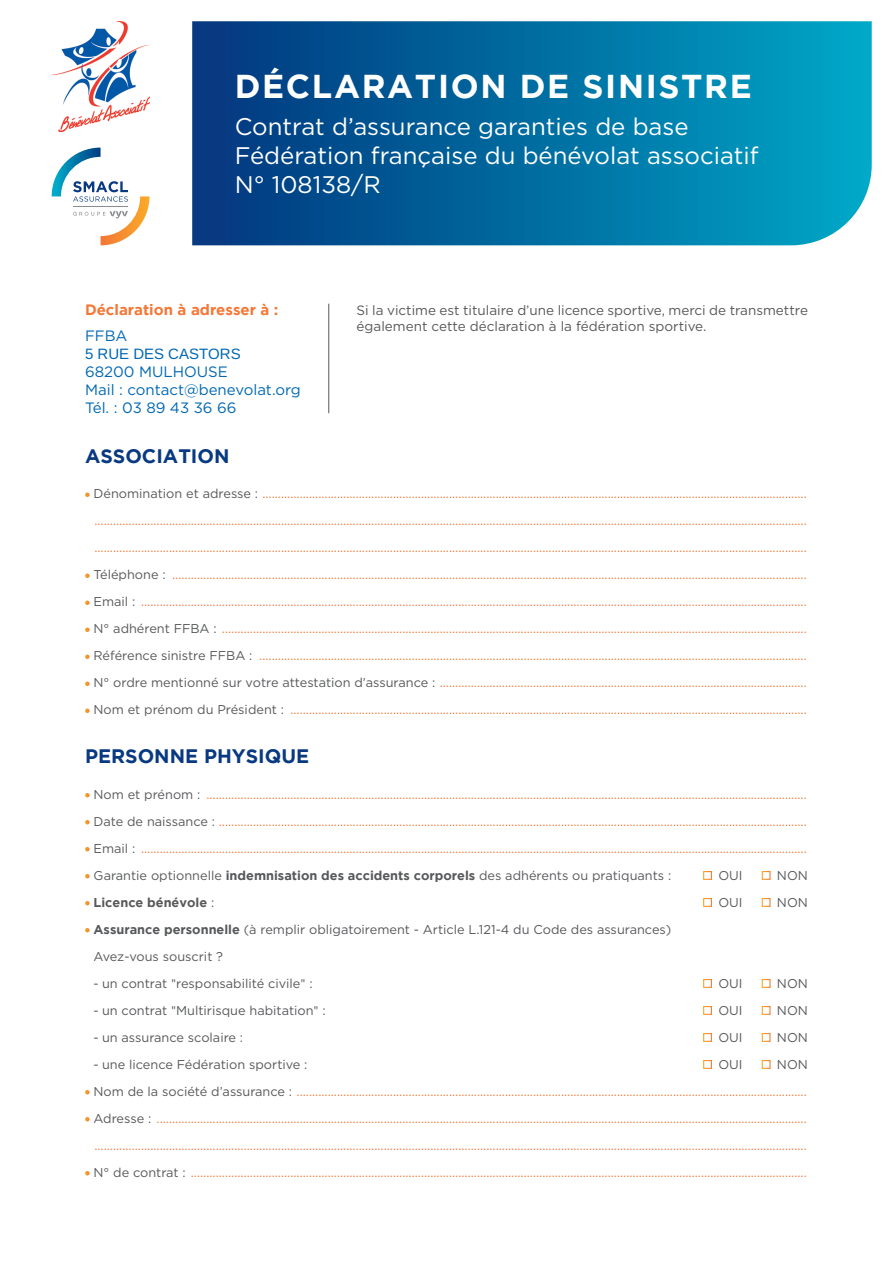
<style>
.page{position:relative;width:893px;height:1263px;background:#fff}
.page>*{position:absolute;margin:0;border:0;box-sizing:border-box;transform-origin:0 0}
.t1{font:700 33px "Gotham";letter-spacing:.05em;color:#fff}
.t2{font:24px/28.8px "Gotham";color:#fff}
.t3{font:700 19.5px "Gotham";color:#083981}
.t4{font:15px/18px "Gotham";color:#0168b3}
.t5{font:700 15px "Gotham";color:#f37736}
.t6{font:15px "Helvetica";letter-spacing:.005em;color:#0168b3}
.t7{font:13.5px/16.2px "Gotham";color:#57585a}
.t8{font:12.75px/27px "Gotham";color:#f37736;text-align:justify}
.t9{font:12.75px/27px "Gotham";color:#57585a}
.t10{font:700 12.75px "Gotham";color:#57585a}
.s1{color:#57585a}
.s2{font-weight:700;color:#57585a}
.s3{font-weight:400}
.s4{font-weight:700}
.s5{font-family:"Peter"}
</style>
<div class="page">
<svg style="left:192px;top:21px;width:680px;height:224px;background:#036ea2"></svg>
<svg style="left:52px;top:148px;width:97px;height:97px"></svg>
<img style="left:52px;top:21px;width:97px;height:110px">
<svg style="left:85px;top:492px;width:5px;height:5px"></svg>
<svg style="left:85px;top:573px;width:5px;height:5px"></svg>
<svg style="left:85px;top:600px;width:5px;height:5px"></svg>
<svg style="left:85px;top:627px;width:5px;height:5px"></svg>
<svg style="left:85px;top:654px;width:5px;height:5px"></svg>
<svg style="left:85px;top:681px;width:5px;height:5px"></svg>
<svg style="left:85px;top:708px;width:5px;height:5px"></svg>
<svg style="left:85px;top:793px;width:5px;height:4px"></svg>
<svg style="left:85px;top:820px;width:5px;height:4px"></svg>
<svg style="left:85px;top:847px;width:5px;height:4px"></svg>
<svg style="left:85px;top:874px;width:5px;height:4px"></svg>
<div style="left:703px;top:871px;width:9px;height:9px;border:1px solid #fff"></div>
<div style="left:762px;top:871px;width:9px;height:9px;border:1px solid #fff"></div>
<svg style="left:85px;top:901px;width:5px;height:4px"></svg>
<div style="left:703px;top:898px;width:9px;height:9px;border:1px solid #fff"></div>
<div style="left:762px;top:898px;width:9px;height:9px;border:1px solid #fff"></div>
<svg style="left:85px;top:928px;width:5px;height:4px"></svg>
<div style="left:703px;top:979px;width:9px;height:9px;border:1px solid #fff"></div>
<div style="left:762px;top:979px;width:9px;height:9px;border:1px solid #fff"></div>
<div style="left:703px;top:1006px;width:9px;height:9px;border:1px solid #fff"></div>
<div style="left:762px;top:1006px;width:9px;height:9px;border:1px solid #fff"></div>
<div style="left:703px;top:1033px;width:9px;height:9px;border:1px solid #fff"></div>
<div style="left:762px;top:1033px;width:9px;height:9px;border:1px solid #fff"></div>
<div style="left:703px;top:1060px;width:9px;height:9px;border:1px solid #fff"></div>
<div style="left:762px;top:1060px;width:9px;height:9px;border:1px solid #fff"></div>
<svg style="left:85px;top:1090px;width:5px;height:4px"></svg>
<svg style="left:85px;top:1117px;width:5px;height:4px"></svg>
<svg style="left:85px;top:1171px;width:5px;height:4px"></svg>
<hr style="left:328px;top:304px;width:1px;height:109px;background:#57585a">
<h1 class="t1" style="left:235px;top:67px;width:519px">DÉCLARATION DE SINISTRE</h1>
<h2 class="t2" style="left:235px;top:112px;width:525px">Contrat d’assurance garanties de base<br>Fédération française du bénévolat associatif<br>N° 108138/R</h2>
<p class="t5" style="left:85px;top:301px;width:195px">Déclaration à adresser à :</p>
<p class="t4" style="left:85px;top:327px;width:44px">FFBA</p>
<p class="t6" style="left:85px;top:346px;width:157px">5 RUE DES CASTORS</p>
<p class="t4" style="left:85px;top:363px;width:217px">68200 MULHOUSE<br>Mail : contact@benevolat.org<br>Tél. : 03 89 43 36 66</p>
<p class="t7" style="left:357px;top:301px;width:453px">Si la victime est titulaire d’une licence sportive, merci de transmettre également cette déclaration à la fédération sportive.</p>
<h3 class="t3" style="left:85px;top:445px;width:146px">ASSOCIATION</h3>
<p class="t8" style="left:94px;top:480px;width:715px"><span class="s1">Dénomination et adresse :</span> ............................................................................................................................................................................... ..................................................................................................................................................................................................................................... .....................................................................................................................................................................................................................................<br><span class="s1">Téléphone :</span> ............................................................................................................................................................................................................<br><span class="s1">Email :</span> ......................................................................................................................................................................................................................<br><span class="s1">N° adhérent FFBA :</span> ............................................................................................................................................................................................<br><span class="s1">Référence sinistre FFBA :</span> ................................................................................................................................................................................<br><span class="s1">N° ordre mentionné sur votre attestation d’assurance :</span> ......................................................................................................................<br><span class="s1">Nom et prénom du Président :</span> ......................................................................................................................................................................</p>
<h3 class="t3" style="left:85px;top:745px;width:226px">PERSONNE PHYSIQUE</h3>
<p class="t8" style="left:94px;top:780px;width:715px"><span class="s1">Nom et prénom :</span> .................................................................................................................................................................................................<br><span class="s1">Date de naissance :</span> .............................................................................................................................................................................................<br><span class="s1">Email :</span> ......................................................................................................................................................................................................................<br><span class="s1">Garantie optionnelle</span> <span class="s2">indemnisation des accidents corporels</span> <span class="s1">des adhérents ou pratiquants :</span></p>
<p class="t9" style="left:718px;top:861px;width:26px">OUI</p>
<p class="t9" style="left:777px;top:861px;width:32px">NON</p>
<p class="t10" style="left:94px;top:895px;width:122px">Licence bénévole <span class="s3">:</span></p>
<p class="t9" style="left:718px;top:888px;width:26px">OUI</p>
<p class="t9" style="left:777px;top:888px;width:32px">NON</p>
<p class="t9" style="left:94px;top:915px;width:579px"><span class="s4">Assurance personnelle</span> (à remplir obligatoirement - Article L.121-4 du Code des assurances)<br>Avez-vous souscrit ?</p>
<p class="t9" style="left:94px;top:969px;width:221px">- un contrat <span class="s5">"</span>responsabilité civile<span class="s5">"</span> :</p>
<p class="t9" style="left:718px;top:969px;width:26px">OUI</p>
<p class="t9" style="left:777px;top:969px;width:32px">NON</p>
<p class="t9" style="left:94px;top:996px;width:234px">- un contrat <span class="s5">"</span>Multirisque habitation<span class="s5">"</span> :</p>
<p class="t9" style="left:718px;top:996px;width:26px">OUI</p>
<p class="t9" style="left:777px;top:996px;width:32px">NON</p>
<p class="t9" style="left:94px;top:1023px;width:151px">- un assurance scolaire :</p>
<p class="t9" style="left:718px;top:1023px;width:26px">OUI</p>
<p class="t9" style="left:777px;top:1023px;width:32px">NON</p>
<p class="t9" style="left:94px;top:1050px;width:215px">- une licence Fédération sportive :</p>
<p class="t9" style="left:718px;top:1050px;width:26px">OUI</p>
<p class="t8" style="left:94px;top:1050px;width:716px;text-indent:683px"><span class="s1">NON Nom de la société d’assurance :</span> ....................................................................................................................................................................<br><span class="s1">Adresse :</span> ................................................................................................................................................................................................................. .....................................................................................................................................................................................................................................<br><span class="s1">N° de contrat :</span> ......................................................................................................................................................................................................</p>
</div>
